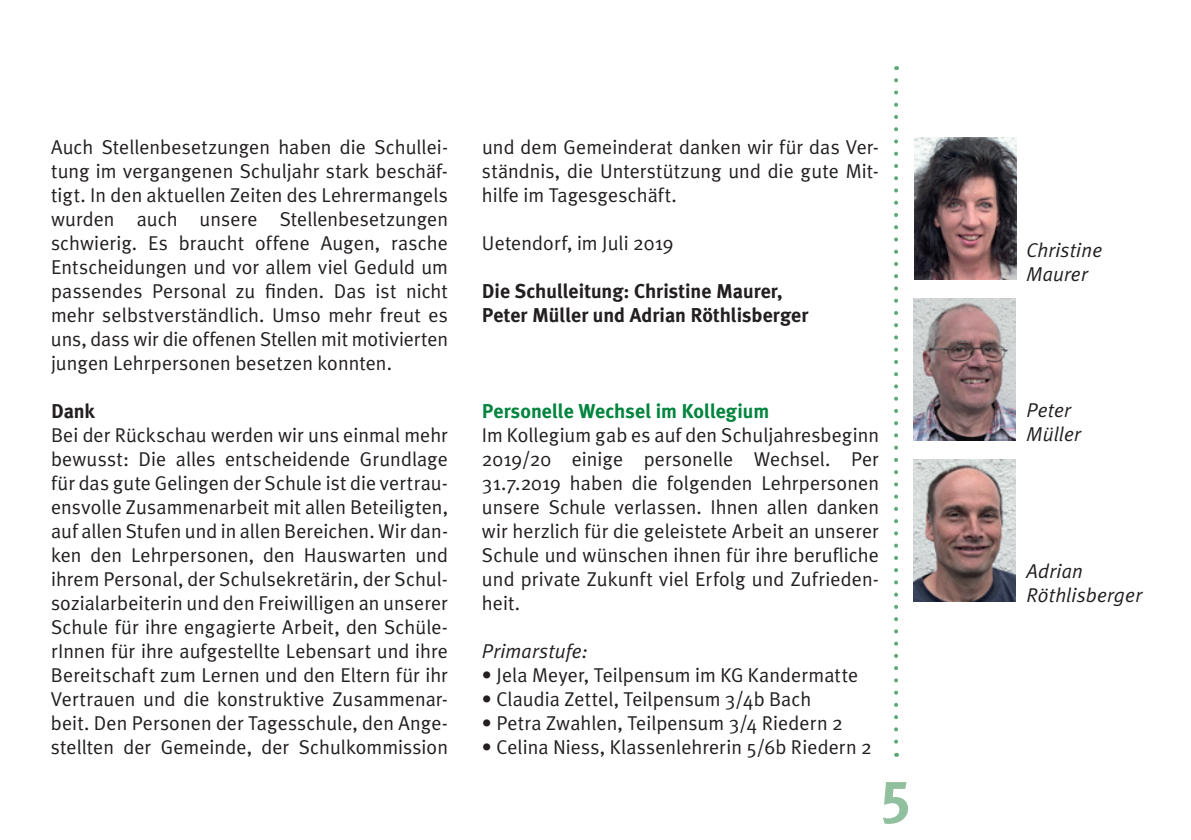
<style>
.page{position:relative;width:1191px;height:840px;background:#fff}
.page>*{position:absolute;margin:0;border:0;box-sizing:border-box;transform-origin:0 0}
.t1{font:700 60px "Meta Plus";color:#91c09e}
.t2{font:20px/24px "Meta Plus Normal";letter-spacing:.005em;color:#231f20;text-align:justify}
.t3{font:700 20px/24px "Meta Plus";color:#231f20}
.t4{font:italic 20px/24px "Meta Plus Normal";letter-spacing:.01em;color:#231f20}
.t5{font:700 20px "Meta Plus";color:#00843d}
</style>
<div class="page">
<svg style="left:894px;top:80px;width:4px;height:676px"></svg>
<img style="left:914px;top:138px;width:102px;height:141px">
<img style="left:913px;top:298px;width:102px;height:142px">
<img style="left:913px;top:459px;width:102px;height:142px">
<p class="t2" style="left:51px;top:134px;width:398px">Auch Stellenbesetzungen haben die Schullei&shy;tung im vergangenen Schuljahr stark beschäf&shy;tigt. In den aktuellen Zeiten des Lehrermangels wurden auch unsere Stellenbesetzungen schwierig. Es braucht offene Augen, rasche Entscheidungen und vor allem viel Geduld um passendes Personal zu finden. Das ist nicht mehr selbstverständlich. Umso mehr freut es uns, dass wir die offenen Stellen mit motivierten jungen Lehrpersonen besetzen konnten.</p>
<p class="t3" style="left:51px;top:399px;width:45px">Dank</p>
<p class="t2" style="left:51px;top:422px;width:398px">Bei der Rückschau werden wir uns einmal mehr bewusst: Die alles entscheidende Grundlage für das gute Gelingen der Schule ist die vertrau&shy;ensvolle Zusammenarbeit mit allen Beteiligten, auf allen Stufen und in allen Bereichen. Wir dan&shy;ken den Lehrpersonen, den Hauswarten und ihrem Personal, der Schulsekretärin, der Schul&shy;sozialarbeiterin und den Freiwilligen an unserer Schule für ihre engagierte Arbeit, den Schüle&shy;rInnen für ihre aufgestellte Lebensart und ihre Bereitschaft zum Lernen und den Eltern für ihr Vertrauen und die konstruktive Zusammenar&shy;beit. Den Personen der Tagesschule, den Ange&shy;stellten der Gemeinde, der Schulkommission</p>
<p class="t2" style="left:482px;top:134px;width:398px">und dem Gemeinderat danken wir für das Ver&shy;ständnis, die Unterstützung und die gute Mit&shy;hilfe im Tagesgeschäft.</p>
<p class="t2" style="left:482px;top:230px;width:193px">Uetendorf, im Juli 2019</p>
<p class="t3" style="left:482px;top:279px;width:328px">Die Schulleitung: Christine Maurer,<br>Peter Müller und Adrian Röthlisberger</p>
<p class="t5" style="left:482px;top:399px;width:289px">Personelle Wechsel im Kollegium</p>
<p class="t2" style="left:482px;top:422px;width:398px">Im Kollegium gab es auf den Schuljahresbeginn 2019/20 einige personelle Wechsel. Per 31.7.2019 haben die folgenden Lehrpersonen unsere Schule verlassen. Ihnen allen danken wir herzlich für die geleistete Arbeit an unserer Schule und wünschen ihnen für ihre berufliche und private Zukunft viel Erfolg und Zufrieden&shy;heit.</p>
<p class="t4" style="left:482px;top:638px;width:107px">Primarstufe:</p>
<p class="t2" style="left:482px;top:662px;width:378px">• Jela Meyer, Teilpensum im KG Kandermatte</p>
<p class="t2" style="left:482px;top:686px;width:331px">• Claudia Zettel, Teilpensum 3/4b Bach</p>
<p class="t2" style="left:482px;top:710px;width:362px">• Petra Zwahlen, Teilpensum 3/4 Riedern 2</p>
<p class="t2" style="left:482px;top:734px;width:391px">• Celina Niess, Klassenlehrerin 5/6b Riedern 2</p>
<h1 class="t1" style="left:881px;top:756px;width:31px">5</h1>
<p class="t4" style="left:1026px;top:238px;width:77px">Christine<br>Maurer</p>
<p class="t4" style="left:1026px;top:397px;width:56px">Peter<br>Müller</p>
<p class="t4" style="left:1026px;top:558px;width:117px">Adrian<br>Röthlisberger</p>
</div>
